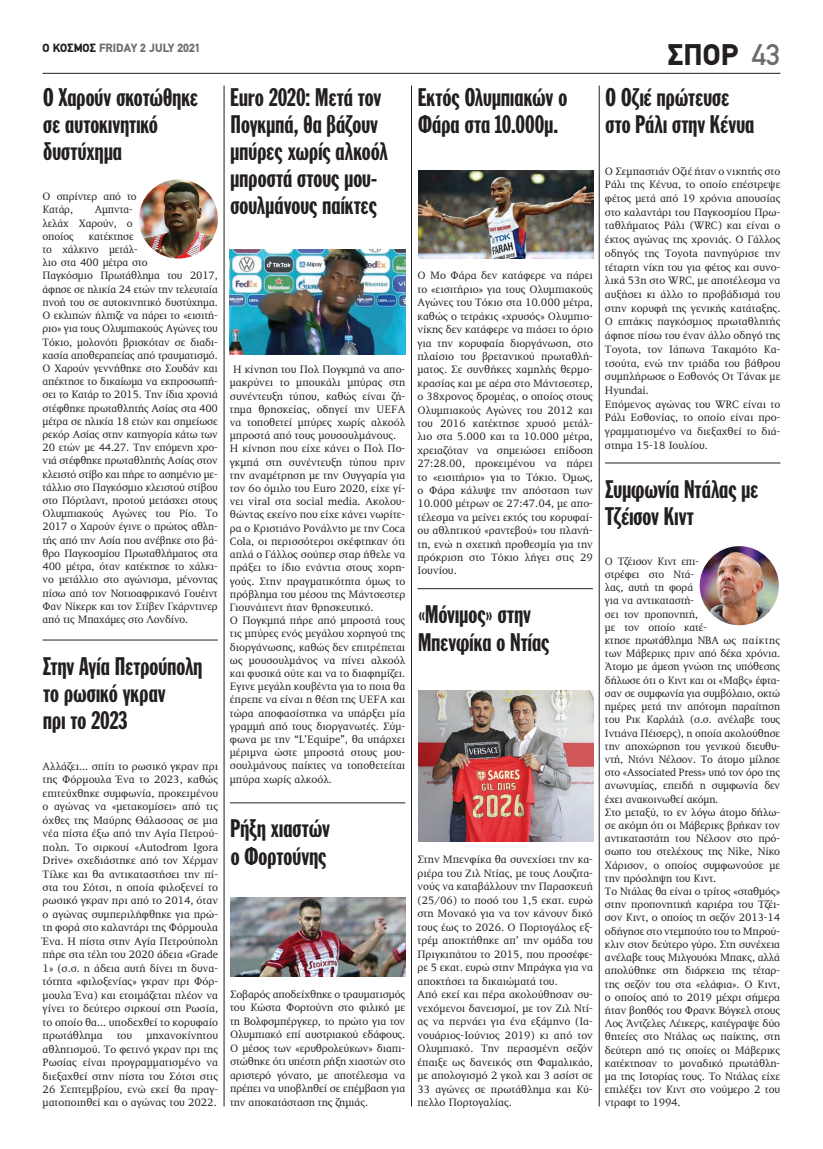
<style>
.page{position:relative;width:823px;height:1149px;background:#fff}
.page>*{position:absolute;margin:0;border:0;box-sizing:border-box;transform-origin:0 0}
.t1{font:900 30px "PF Din Text";color:#231f20}
.t2{font:25px/27px "Franklin Gothic Greek Extra Cond";letter-spacing:-.05em;color:#231f20}
.t3{font:900 12px "PF Din Text";color:#6c6d70}
.t4{font:11px/13.2px "PF Diplomat";color:#231f20}
.s1{color:#231f20}
.s2{font-weight:500;color:#6c6d70}
</style>
<div class="page">
<hr style="left:43px;top:73px;width:737px;height:1px;background:#231f20">
<img style="left:230px;top:249px;width:175px;height:105px">
<img style="left:418px;top:690px;width:175px;height:150px">
<img style="left:418px;top:171px;width:175px;height:87px">
<hr style="left:598px;top:86px;width:1px;height:1020px;background:#231f20">
<hr style="left:411px;top:86px;width:1px;height:1020px;background:#231f20">
<hr style="left:224px;top:86px;width:1px;height:1020px;background:#231f20">
<hr style="left:43px;top:639px;width:175px;height:1px;background:#231f20">
<img style="left:139px;top:179px;width:79px;height:79px;border-radius:40px">
<img style="left:699px;top:546px;width:79px;height:79px;border-radius:40px">
<hr style="left:230px;top:802px;width:175px;height:1px;background:#231f20">
<hr style="left:417px;top:588px;width:175px;height:1px;background:#231f20">
<hr style="left:604px;top:462px;width:176px;height:1px;background:#231f20">
<img style="left:230px;top:897px;width:175px;height:79px">
<p class="t3" style="left:43px;top:40px;width:159px"><span class="s1">Ο ΚΟΣΜΟΣ</span> FRIDAY 2 JULY 2021</p>
<h2 class="t2" style="left:43px;top:84px;width:158px">Ο Χαρούν σκοτώθηκε σε αυτοκινητικό δυστύχημα</h2>
<p class="t4" style="left:43px;top:190px;width:96px">Ο σπρίντερ από το<br>Κατάρ,</p>
<p class="t4" style="left:43px;top:203px;width:92px;text-align:justify;text-indent:52px">Αμπντα&shy;λελάχ Χαρούν, ο οποίος</p>
<p class="t4" style="left:43px;top:230px;width:177px;text-indent:46px">κατέκτησε<br>το χάλκινο μετάλ-<br>λιο στα 400 μέτρα στο<br>Παγκόσμιο Πρωτάθλημα του 2017, άφησε σε ηλικία 24 ετών την τελευταία πνοή του σε αυτοκινητικό δυστύχημα.<br>Ο εκλιπών ήλπιζε να πάρει το «εισιτή&shy;ριο» για τους Ολυμπιακούς Αγώνες του Τόκιο, μολονότι βρισκόταν σε διαδι&shy;κασία αποθεραπείας από τραυματισμό.<br>Ο Χαρούν γεννήθηκε στο Σουδάν και απέκτησε το δικαίωμα να εκπροσωπή&shy;σει το Κατάρ το 2015. Την ίδια χρονιά στέφθηκε πρωταθλητής Ασίας στα 400 μέτρα σε ηλικία 18 ετών και σημείωσε ρεκόρ Ασίας στην κατηγορία κάτω των 20 ετών με 44.27. Την επόμενη χρο&shy;νιά στέφθηκε πρωταθλητής Ασίας στον κλειστό στίβο και πήρε το ασημένιο με&shy;τάλλιο στο Παγκόσμιο κλειστού στίβου στο Πόρτλαντ, προτού μετάσχει στους Ολυμπιακούς Αγώνες του Ρίο. Το 2017 ο Χαρούν έγινε ο πρώτος αθλη&shy;τής από την Ασία που ανέβηκε στο βά&shy;θρο Παγκοσμίου Πρωταθλήματος στα 400 μέτρα, όταν κατέκτησε το χάλκι&shy;νο μετάλλιο στο αγώνισμα, μένοντας πίσω από τον Νοτιοαφρικανό Γουέιντ Φαν Νίκερκ και τον Στίβεν Γκάρντινερ από τις Μπαχάμες στο Λονδίνο.</p>
<h2 class="t2" style="left:43px;top:652px;width:162px">Στην Αγία Πετρούπολη το ρωσικό γκραν<br>πρι το 2023</h2>
<p class="t4" style="left:43px;top:759px;width:177px;line-height:13.5px;text-align:justify">Αλλάζει... σπίτι το ρωσικό γκραν πρι της Φόρμουλα Ένα το 2023, καθώς επιτεύχθηκε συμφωνία, προκειμένου ο αγώνας να «μετακομίσει» από τις όχθες της Μαύρης Θάλασσας σε μια νέα πίστα έξω από την Αγία Πετρού&shy;πολη. Το σιρκουί «Autodrom Igora Drive» σχεδιάστηκε από τον Χέρμαν Τίλκε και θα αντικαταστήσει την πί&shy;στα του Σότσι, η οποία φιλοξενεί το ρωσικό γκραν πρι από το 2014, όταν ο αγώνας συμπεριλήφθηκε για πρώ&shy;τη φορά στο καλαντάρι της Φόρμουλα Ένα. Η πίστα στην Αγία Πετρούπολη πήρε στα τέλη του 2020 άδεια «Grade 1» (σ.σ. η άδεια αυτή δίνει τη δυνα&shy;τότητα «φιλοξενίας» γκραν πρι Φόρ&shy;μουλα Ένα) και ετοιμάζεται πλέον να γίνει το δεύτερο σιρκουί στη Ρωσία, το οποίο θα... υποδεχθεί το κορυφαίο πρωτάθλημα</p>
<p class="t4" style="left:43px;top:1028px;width:177px;line-height:13.5px;text-align:justify;text-indent:104px">μηχανοκίνητου αθλητισμού. Το φετινό γκραν πρι της Ρωσίας είναι προγραμματισμένο να διεξαχθεί στην πίστα του Σότσι στις 26 Σεπτεμβρίου, ενώ εκεί θα πραγ&shy;ματοποιηθεί και ο αγώνας του 2022.</p>
<p class="t4" style="left:117px;top:1028px;width:17px">του</p>
<h2 class="t2" style="left:230px;top:84px;width:160px">Euro 2020: Μετά τον<br>Πογκμπά, θα βάζουν μπύρες χωρίς αλκοόλ μπροστά στους μου&shy;σουλμάνους παίκτες</h2>
<p class="t4" style="left:230px;top:363px;width:177px">Η κίνηση του Πολ Πογκμπά να απο&shy;μακρύνει το μπουκάλι μπύρας στη συνέντευξη τύπου, καθώς είναι ζή&shy;τημα θρησκείας, οδηγεί την UEFA να τοποθετεί μπύρες χωρίς αλκοόλ μπροστά από τους μουσουλμάνους.<br>Η κίνηση που είχε κάνει ο Πολ Πο&shy;γκμπά στη συνέντευξη τύπου πριν την αναμέτρηση με την Ουγγαρία για τον 6ο όμιλο του Euro 2020, είχε γί&shy;νει viral στα social media. Ακολου&shy;θώντας εκείνο που είχε κάνει νωρίτε&shy;ρα ο Κριστιάνο Ρονάλντο με την Coca Cola, οι περισσότεροι σκέφτηκαν ότι απλά ο Γάλλος σούπερ σταρ ήθελε να πράξει το ίδιο ενάντια στους χορη&shy;γούς. Στην πραγματικότητα όμως το πρόβλημα του μέσου της Μάντσεστερ Γιουνάιτεντ ήταν θρησκευτικό.<br>Ο Πογκμπά πήρε από μπροστά τους τις μπύρες ενός μεγάλου χορηγού της διοργάνωσης, καθώς δεν επιτρέπεται ως μουσουλμάνος να πίνει αλκοόλ και φυσικά ούτε και να το διαφημίζει.<br>Εγινε μεγάλη κουβέντα για το ποια θα έπρεπε να είναι η θέση της UEFA και τώρα αποφασίστηκα να υπάρξει μία γραμμή από τους διοργανωτές. Σύμ&shy;φωνα με την “L’Equipe”, θα υπάρχει μέριμνα ώστε μπροστά στους μου&shy;σουλμάνους παίκτες να τοποθετείται μπύρα χωρίς αλκοόλ.</p>
<h2 class="t2" style="left:230px;top:814px;width:102px">Ρήξη χιαστών ο Φορτούνης</h2>
<p class="t4" style="left:230px;top:987px;width:177px;line-height:13.5px;text-align:justify">Σοβαρός αποδείχθηκε ο τραυματισμός του Κώστα Φορτούνη στο φιλικό με τη Βολφσμπέργκερ, το πρώτο για τον Ολυμπιακό επί αυστριακού εδάφους.<br>Ο μέσος των «ερυθρολεύκων» διαπι&shy;στώθηκε ότι υπέστη ρήξη χιαστών στο αριστερό γόνατο, με αποτέλεσμα να πρέπει να υποβληθεί σε επέμβαση για την αποκατάσταση της ζημιάς.</p>
<h2 class="t2" style="left:417px;top:83px;width:152px">Εκτός Ολυμπιακών ο<br>Φάρα στα 10.000μ.</h2>
<p class="t4" style="left:417px;top:269px;width:177px;text-align:justify">Ο Μο Φάρα δεν κατάφερε να πάρει το «εισιτήριο» για τους Ολυμπιακούς Αγώνες του Τόκιο στα 10.000 μέτρα, καθώς ο τετράκις «χρυσός» Ολυμπιο&shy;νίκης δεν κατάφερε να πιάσει το όριο για την κορυφαία διοργάνωση, στο πλαίσιο του βρετανικού πρωταθλή&shy;ματος. Σε συνθήκες χαμηλής θερμο&shy;κρασίας και με αέρα στο Μάντσεστερ, ο 38χρονος δρομέας, ο οποίος στους Ολυμπιακούς Αγώνες του 2012 και του 2016 κατέκτησε χρυσό μετάλ&shy;λιο στα 5.000 και τα 10.000 μέτρα, χρειαζόταν να σημειώσει επίδοση 27:28.00, προκειμένου να πάρει το «εισιτήριο» για το Τόκιο. Όμως, ο Φάρα κάλυψε την απόσταση των 10.000 μέτρων σε 27:47.04, με απο&shy;τέλεσμα να μείνει εκτός του κορυφαί&shy;ου αθλητικού «ραντεβού» του πλανή&shy;τη, ενώ η σχετική προθεσμία για την πρόκριση στο Τόκιο λήγει στις 29<br>Ιουνίου.</p>
<h2 class="t2" style="left:417px;top:600px;width:134px;line-height:27.3px">«Μόνιμος» στην<br>Μπενφίκα ο Ντίας</h2>
<p class="t4" style="left:417px;top:852px;width:177px;line-height:13.5px">Στην Μπενφίκα θα συνεχίσει την κα&shy;ριέρα του Ζιλ Ντίας, με τους Λουζιτα&shy;νούς να καταβάλλουν την Παρασκευή (25/06) το ποσό του 1,5 εκατ. ευρώ στη Μονακό για να τον κάνουν δικό τους έως το 2026. Ο Πορτογάλος εξ&shy;τρέμ αποκτήθηκε απ’ την ομάδα του<br>Πριγκιπάτου το 2015, που προσέφε&shy;ρε 5 εκατ. ευρώ στην Μπράγκα για να αποκτήσει τα δικαιώματά του.<br>Από εκεί και πέρα ακολούθησαν συ&shy;νεχόμενοι δανεισμοί, με τον Ζιλ Ντί&shy;ας να περνάει για ένα εξάμηνο (Ια&shy;νουάριος-Ιούνιος 2019) κι από τον<br>Ολυμπιακό. Την περασμένη σεζόν έπαιξε ως δανεικός στη Φαμαλικάο, με απολογισμό 2 γκολ και 3 ασίστ σε<br>33 αγώνες σε πρωτάθλημα και Κύ&shy;πελλο Πορτογαλίας.</p>
<h1 class="t1" style="left:667px;top:37px;width:114px">ΣΠΟΡ <span class="s2">43</span></h1>
<h2 class="t2" style="left:604px;top:83px;width:151px;line-height:27.5px">Ο Οζιέ πρώτευσε στο Ράλι στην Κένυα</h2>
<p class="t4" style="left:604px;top:164px;width:177px;line-height:13.7px">Ο Σεμπαστιάν Οζιέ ήταν ο νικητής στο<br>Ράλι της Κένυα, το οποίο επέστρεψε φέτος μετά από 19 χρόνια απουσίας στο καλαντάρι του Παγκοσμίου Πρω&shy;ταθλήματος Ράλι (WRC) και είναι ο έκτος αγώνας της χρονιάς. Ο Γάλλος οδηγός της Toyota πανηγύρισε την τέταρτη νίκη του για φέτος και συνο&shy;λικά 53η στο WRC, με αποτέλεσμα να αυξήσει κι άλλο το προβάδισμά του στην κορυφή της γενικής κατάταξης.<br>Ο επτάκις παγκόσμιος πρωταθλητής άφησε πίσω του έναν άλλο οδηγό της<br>Toyota, τον Ιάπωνα Τακαμότο Κα&shy;τσούτα, ενώ την τριάδα του βάθρου συμπλήρωσε ο Εσθονός Οτ Τάνακ με<br>Hyundai.<br>Επόμενος αγώνας του WRC είναι το<br>Ράλι Εσθονίας, το οποίο είναι προ&shy;γραμματισμένο να διεξαχθεί το διά&shy;στημα 15-18 Ιουλίου.</p>
<h2 class="t2" style="left:604px;top:475px;width:155px">Συμφωνία Ντάλας με<br>Τζέισον Κιντ</h2>
<p class="t4" style="left:604px;top:554px;width:177px">Ο Τζέισον Κιντ επι-<br>στρέφει στο Ντά-<br>λας, αυτή τη φορά<br>για να αντικαταστή-<br>σει τον προπονητή,<br>με τον οποίο κατέ-<br>κτησε πρωτάθλημα NBA ως παίκτης των Μάβερικς πριν από δέκα χρόνια.<br>Άτομο με άμεση γνώση της υπόθεσης δήλωσε ότι ο Κιντ και οι «Μαβς» έφτα&shy;σαν σε συμφωνία για συμβόλαιο, οκτώ ημέρες μετά την απότομη παραίτηση του Ρικ Καρλάιλ (σ.σ. ανέλαβε τους<br>Ιντιάνα Πέισερς), η οποία ακολούθησε την αποχώρηση του γενικού διευθυ&shy;ντή, Ντόνι Νέλσον. Το άτομο μίλησε στο «Associated Press» υπό τον όρο της ανωνυμίας, επειδή η συμφωνία δεν έχει ανακοινωθεί ακόμη.<br>Στο μεταξύ, το εν λόγω άτομο δήλω&shy;σε ακόμη ότι οι Μάβερικς βρήκαν τον αντικαταστάτη του Νέλσον στο πρό&shy;σωπο του στελέχους της Nike, Νίκο<br>Χάρισον, ο οποίος συμφωνούσε με την πρόσληψη του Κιντ.<br>Το Ντάλας θα είναι ο τρίτος «σταθμός» στην προπονητική καριέρα του Τζέι&shy;σον Κιντ, ο οποίος τη σεζόν 2013-14 οδήγησε στο ντεμπούτο του το Μπρού&shy;κλιν στον δεύτερο γύρο. Στη συνέχεια ανέλαβε τους Μιλγουόκι Μπακς, αλλά απολύθηκε στη διάρκεια της τέταρ&shy;της σεζόν του στα «ελάφια». Ο Κιντ, ο οποίος από το 2019 μέχρι σήμερα ήταν βοηθός του Φρανκ Βόγκελ στους<br>Λος Άντζελες Λέικερς, κατέγραψε δύο θητείες στο Ντάλας ως παίκτης, στη δεύτερη από τις οποίες οι Μάβερικς κατέκτησαν το μοναδικό πρωτάθλη&shy;μα της Ιστορίας τους. Το Ντάλας είχε επιλέξει τον Κιντ στο νούμερο 2 του ντραφτ το 1994.</p>
</div>
